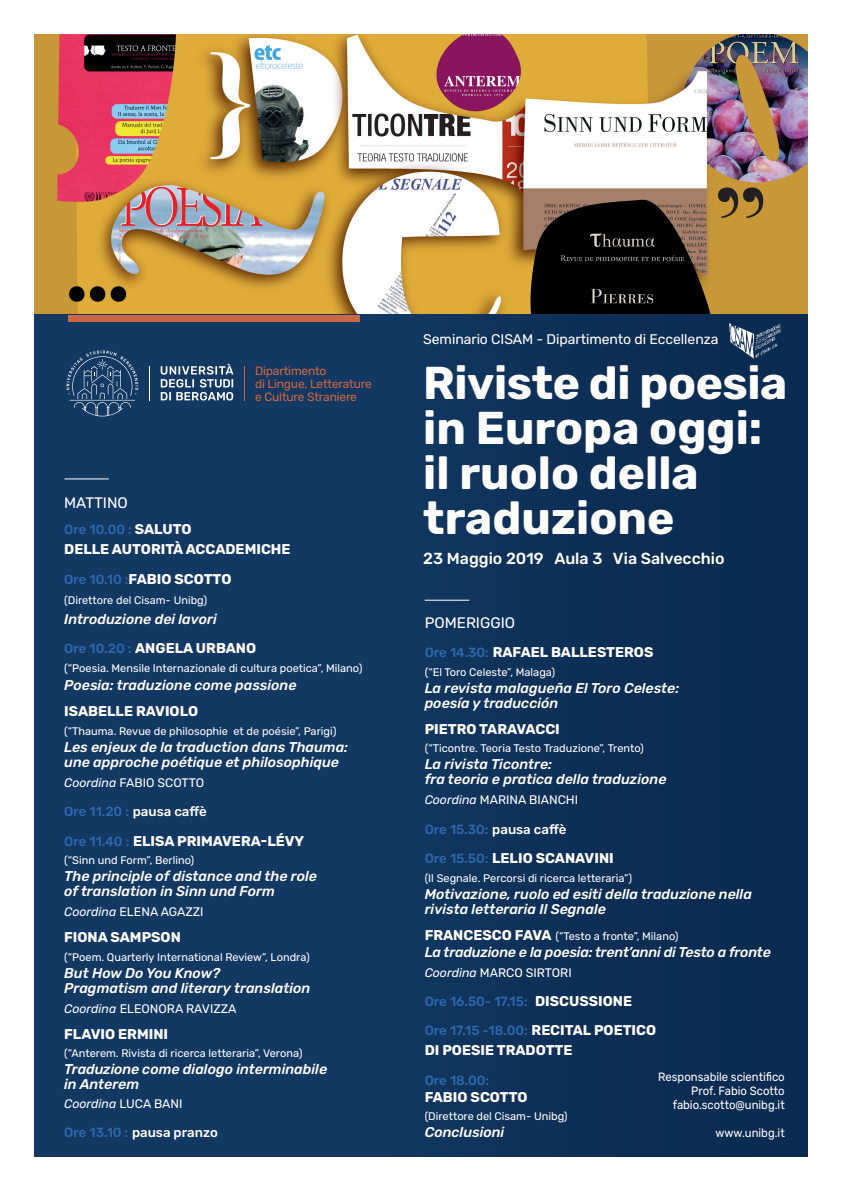
<style>
.page{position:relative;width:842px;height:1191px;background:#fff}
.page>*{position:absolute;margin:0;border:0;box-sizing:border-box;transform-origin:0 0}
.t1{font:700 46px/45px "Rubik";color:#fff}
.t2{font:500 16px "Rubik";color:#fff}
.t3{font:15.2px "Rubik";color:#fff}
.t4{font:italic 500 14.2px/15px "Rubik";color:#fff}
.t5{font:700 14.2px "Rubik";color:#fff}
.t6{font:14px "Rubik";letter-spacing:-.005em;color:#fff}
.t7{font:500 13.3px "Rubik";color:#2d68b0}
.t8{font:500 13.3px "Rubik";color:#fff}
.t9{font:12.4px "Rubik";color:#fff}
.t10{font:italic 12.4px "Rubik";color:#fff}
.t11{font:12px "Rubik";color:#fff;scale:.94 1}
.t12{font:12px "Rubik";letter-spacing:-.015em;color:#cb6744}
.t13{font:11px "Rubik";color:#fff}
.s1{font-weight:700;font-size:14.2px;color:#fff}
.s2{font-weight:500;font-size:13.3px;color:#2d68b0}
.s3{font-style:italic}
.s4{color:#2d68b0}
.s5{font-style:normal}
.s6{font-weight:700;font-size:14.2px}
</style>
<div class="page">
<img style="left:34px;top:34px;width:774px;height:281px">
<div style="left:34px;top:315px;width:774px;height:842px;background:#133862"></div>
<div style="left:393px;top:315px;width:415px;height:842px;background:#0e2f54"></div>
<div style="left:68px;top:315px;width:292px;height:7px;background:#cb6744"></div>
<svg style="left:161px;top:364px;width:72px;height:36px"></svg>
<hr style="left:149px;top:366px;width:1px;height:34px;background:#fff">
<svg style="left:66px;top:350px;width:72px;height:66px"></svg>
<hr style="left:244px;top:366px;width:1px;height:34px;background:#cb6744">
<hr style="left:64px;top:479px;width:45px;height:1px;background:#fff">
<hr style="left:425px;top:600px;width:44px;height:1px;background:#fff">
<img style="left:729px;top:323px;width:52px;height:36px">
<p class="t12" style="left:255px;top:363px;width:73px">Dipartimento</p>
<p class="t12" style="left:255px;top:376px;width:118px">di Lingue, Letterature</p>
<p class="t12" style="left:255px;top:389px;width:103px">e Culture Straniere</p>
<p class="t3" style="left:64px;top:494px;width:65px">MATTINO</p>
<p class="t7" style="left:64px;top:522px;width:129px">Ore 10.00 : <span class="s1">SALUTO</span></p>
<p class="t5" style="left:64px;top:541px;width:228px">DELLE AUTORITÀ ACCADEMICHE</p>
<p class="t5" style="left:64px;top:570px;width:169px"><span class="s2">Ore 10.10 :</span>FABIO SCOTTO</p>
<p class="t13" style="left:64px;top:593px;width:144px">(Direttore del Cisam- Unibg)</p>
<p class="t4" style="left:64px;top:611px;width:154px">Introduzione dei lavori</p>
<p class="t5" style="left:64px;top:640px;width:193px"><span class="s2">Ore 10.20 :</span> ANGELA URBANO</p>
<p class="t13" style="left:64px;top:661px;width:300px">(“Poesia. Mensile Internazionale di cultura poetica”, Milano)</p>
<p class="t4" style="left:64px;top:678px;width:234px">Poesia: traduzione come passione</p>
<p class="t5" style="left:64px;top:703px;width:135px">ISABELLE RAVIOLO</p>
<p class="t13" style="left:64px;top:725px;width:274px">(“Thauma. Revue de philosophie et de poésie”, Parigi)</p>
<p class="t4" style="left:64px;top:740px;width:285px">Les enjeux de la traduction dans Thauma:</p>
<p class="t4" style="left:64px;top:755px;width:276px">une approche poétique et philosophique</p>
<p class="t9" style="left:64px;top:775px;width:141px"><span class="s3">Coordina</span> FABIO SCOTTO</p>
<p class="t8" style="left:64px;top:804px;width:144px"><span class="s4">Ore 11.20 :</span> pausa caffè</p>
<p class="t5" style="left:64px;top:832px;width:242px"><span class="s2">Ore 11.40 :</span> ELISA PRIMAVERA-LÉVY</p>
<p class="t13" style="left:64px;top:854px;width:132px">(“Sinn und Form”, Berlino)</p>
<p class="t4" style="left:64px;top:869px;width:254px">The principle of distance and the role</p>
<p class="t4" style="left:64px;top:884px;width:212px">of translation in Sinn und Form</p>
<p class="t9" style="left:64px;top:905px;width:141px"><span class="s3">Coordina</span> ELENA AGAZZI</p>
<p class="t5" style="left:64px;top:929px;width:118px">FIONA SAMPSON</p>
<p class="t13" style="left:64px;top:950px;width:247px">(“Poem. Quarterly International Review”, Londra)</p>
<p class="t4" style="left:64px;top:966px;width:158px">But How Do You Know?</p>
<p class="t4" style="left:64px;top:981px;width:248px">Pragmatism and literary translation</p>
<p class="t9" style="left:64px;top:1001px;width:174px"><span class="s3">Coordina</span> ELEONORA RAVIZZA</p>
<p class="t5" style="left:64px;top:1025px;width:105px">FLAVIO ERMINI</p>
<p class="t13" style="left:64px;top:1047px;width:240px">(“Anterem. Rivista di ricerca letteraria”, Verona)</p>
<p class="t4" style="left:64px;top:1062px;width:264px">Traduzione come dialogo interminabile</p>
<p class="t4" style="left:64px;top:1077px;width:77px">in Anterem</p>
<p class="t10" style="left:64px;top:1096px;width:120px">Coordina <span class="s5">LUCA BANI</span></p>
<p class="t8" style="left:64px;top:1125px;width:155px"><span class="s4">Ore 13.10 :</span> pausa pranzo</p>
<p class="t6" style="left:423px;top:331px;width:297px">Seminario CISAM - Dipartimento di Eccellenza</p>
<p class="t1" style="left:423px;top:361px;width:366px">Riviste di poesia in Europa oggi:</p>
<p class="t1" style="left:423px;top:451px;width:277px">il ruolo della traduzione</p>
<p class="t2" style="left:423px;top:549px;width:303px">23 Maggio 2019 Aula 3 Via Salvecchio</p>
<p class="t3" style="left:425px;top:613px;width:92px">POMERIGGIO</p>
<p class="t5" style="left:425px;top:644px;width:230px"><span class="s2">Ore 14.30:</span> RAFAEL BALLESTEROS</p>
<p class="t13" style="left:425px;top:665px;width:132px">(“El Toro Celeste”, Malaga)</p>
<p class="t4" style="left:425px;top:680px;width:256px">La revista malagueña El Toro Celeste:</p>
<p class="t4" style="left:425px;top:695px;width:135px">poesía y traducción</p>
<p class="t5" style="left:425px;top:720px;width:137px">PIETRO TARAVACCI</p>
<p class="t13" style="left:425px;top:742px;width:221px">(“Ticontre. Teoria Testo Traduzione”, Trento)</p>
<p class="t4" style="left:425px;top:757px;width:129px">La rivista Ticontre:</p>
<p class="t4" style="left:425px;top:772px;width:243px">fra teoria e pratica della traduzione</p>
<p class="t9" style="left:425px;top:792px;width:155px"><span class="s3">Coordina</span> MARINA BIANCHI</p>
<p class="t8" style="left:425px;top:821px;width:143px"><span class="s4">Ore 15.30:</span> pausa caffè</p>
<p class="t5" style="left:425px;top:850px;width:191px"><span class="s2">Ore 15.50:</span> LELIO SCANAVINI</p>
<p class="t13" style="left:425px;top:871px;width:209px">(Il Segnale. Percorsi di ricerca letteraria”)</p>
<p class="t4" style="left:425px;top:886px;width:329px">Motivazione, ruolo ed esiti della traduzione nella rivista letteraria Il Segnale</p>
<p class="t13" style="left:425px;top:929px;width:255px"><span class="s6">FRANCESCO FAVA</span> (“Testo a fronte”, Milano)</p>
<p class="t4" style="left:425px;top:944px;width:348px">La traduzione e la poesia: trent’anni di Testo a fronte</p>
<p class="t9" style="left:425px;top:965px;width:149px"><span class="s3">Coordina</span> MARCO SIRTORI</p>
<p class="t7" style="left:425px;top:993px;width:209px">Ore 16.50- 17.15: <span class="s1">DISCUSSIONE</span></p>
<p class="t7" style="left:425px;top:1023px;width:233px">Ore 17.15 -18.00: <span class="s1">RECITAL POETICO</span></p>
<p class="t5" style="left:425px;top:1042px;width:149px">DI POESIE TRADOTTE</p>
<p class="t7" style="left:425px;top:1072px;width:66px">Ore 18.00:</p>
<p class="t5" style="left:425px;top:1088px;width:104px">FABIO SCOTTO</p>
<p class="t13" style="left:425px;top:1110px;width:144px">(Direttore del Cisam- Unibg)</p>
<p class="t4" style="left:425px;top:1125px;width:81px">Conclusioni</p>
<p class="t11" style="left:658px;top:1070px;width:136px">Responsabile scientifico</p>
<p class="t11" style="left:691px;top:1084px;width:101px">Prof. Fabio Scotto</p>
<p class="t11" style="left:673px;top:1098px;width:121px">fabio.scotto@unibg.it</p>
<p class="t11" style="left:715px;top:1126px;width:75px">www.unibg.it</p>
</div>
